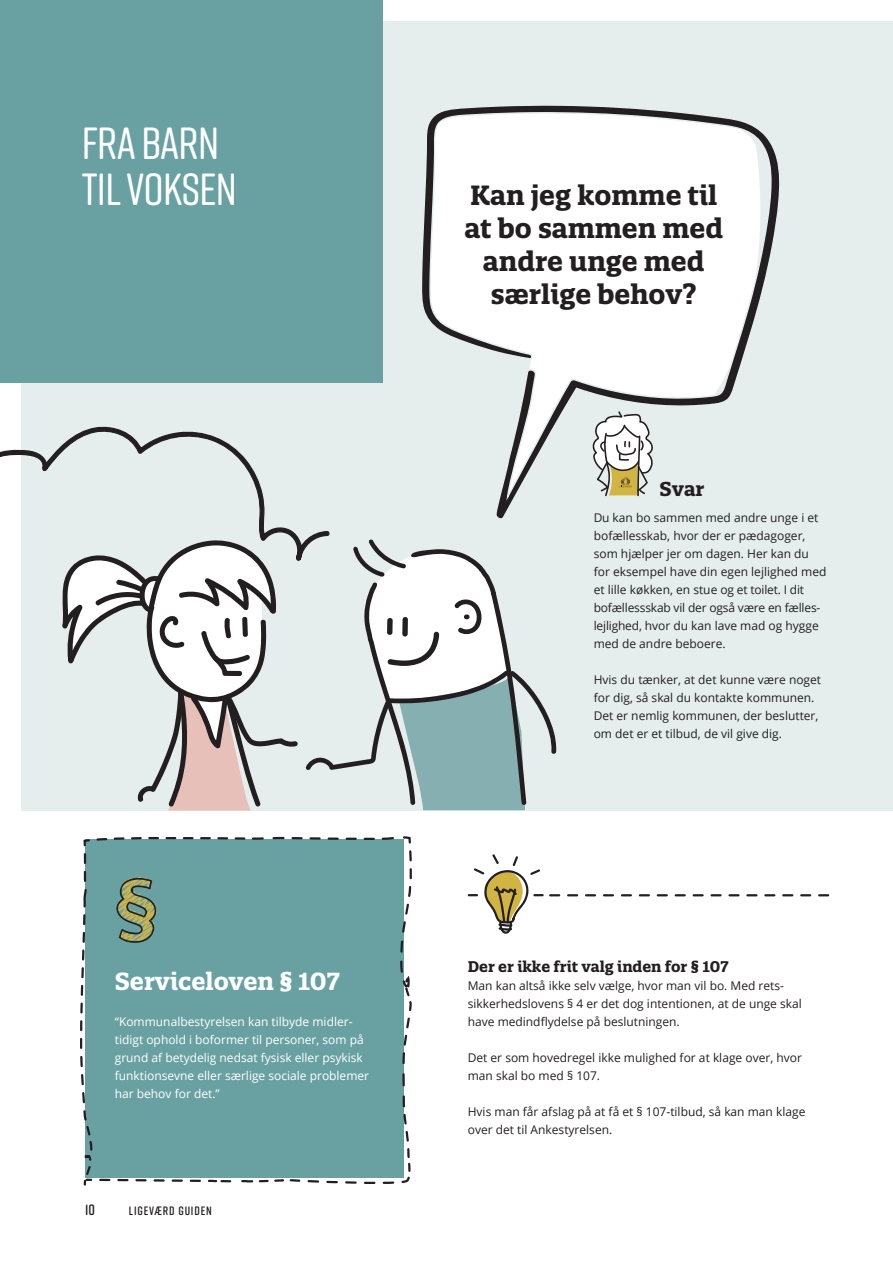
<style>
.page{position:relative;width:893px;height:1263px;background:#fff}
.page>*{position:absolute;margin:0;border:0;box-sizing:border-box;transform-origin:0 0}
.t1{font:500 45px "Rift Soft";letter-spacing:-.015em;color:#fff}
.brødtekst{font:700 27px/33px "Quatro Slab";color:#231f20;text-align:center}
.mellemrubrik{font:700 24px "Quatro Slab";color:#fff}
.brødtekst-2{font:700 19.5px "Quatro Slab";color:#231f20}
.mellemrubrik-2{font:700 15px "Quatro Slab";color:#231f20}
.t2{font:600 15px "Rift Soft";color:#231f20}
.t3{font:600 12.15px "Rift Soft";letter-spacing:.07em;color:#231f20}
.mellemrubrik-3{font:12px/18px "Open Sans";color:#231f20}
.brødtekst_uden_indry{font:12px/18px "Open Sans";color:#231f20}
.brødtekst_uden_indry-2{font:12px/18px "Open Sans";color:#fff}
</style>
<div class="page">
<div style="left:21px;top:21px;width:872px;height:789px;background:#e5eded"></div>
<div style="left:0;top:0;width:383px;height:383px;background:#69a1a2"></div>
<svg style="left:80px;top:836px;width:332px;height:350px;background:#71a4a4"></svg>
<svg style="left:550px;top:894px;width:278px;height:2px"></svg>
<svg style="left:467px;top:854px;width:77px;height:80px"></svg>
<svg style="left:306px;top:539px;width:250px;height:271px"></svg>
<svg style="left:0;top:426px;width:331px;height:136px"></svg>
<svg style="left:57px;top:538px;width:241px;height:272px"></svg>
<svg style="left:420px;top:105px;width:360px;height:646px"></svg>
<p class="t1" style="left:82px;top:111px;width:139px">FRA BARN</p>
<p class="t1" style="left:82px;top:158px;width:157px">TIL VOKSEN</p>
<p class="mellemrubrik" style="left:115px;top:966px;width:226px">Serviceloven § 107</p>
<p class="brødtekst_uden_indry-2" style="left:115px;top:1012px;width:256px">“Kommunalbestyrelsen kan tilbyde midler&shy;tidigt ophold i boformer til personer, som på grund af betydelig nedsat fysisk eller psykisk funktionsevne eller særlige sociale problemer</p>
<p class="brødtekst_uden_indry-2" style="left:115px;top:1084px;width:106px">har behov for det.”</p>
<p class="t2" style="left:85px;top:1199px;width:11px">10</p>
<p class="t3" style="left:129px;top:1202px;width:85px">LIGEVÆRD GUIDEN</p>
<p class="brødtekst" style="left:464px;top:179px;width:260px">Kan jeg komme til at bo sammen med andre unge med særlige behov?</p>
<p class="brødtekst-2" style="left:660px;top:476px;width:46px">Svar</p>
<p class="mellemrubrik-3" style="left:594px;top:508px;width:234px">Du kan bo sammen med andre unge i et bofællesskab, hvor der er pædagoger, som hjælper jer om dagen. Her kan du for eksempel have din egen lejlighed med et lille køkken, en stue og et toilet. I dit bofællessskab vil der også være en fælles&shy;lejlighed, hvor du kan lave mad og hygge med de andre beboere.</p>
<p class="mellemrubrik-3" style="left:594px;top:670px;width:229px">Hvis du tænker, at det kunne være noget for dig, så skal du kontakte kommunen.<br>Det er nemlig kommunen, der beslutter, om det er et tilbud, de vil give dig.</p>
<p class="mellemrubrik-2" style="left:468px;top:957px;width:262px">Der er ikke frit valg inden for § 107</p>
<p class="brødtekst_uden_indry" style="left:468px;top:976px;width:336px">Man kan altså ikke selv vælge, hvor man vil bo. Med rets&shy;sikkerhedslovens § 4 er det dog intentionen, at de unge skal have medindflydelse på beslutningen.</p>
<p class="brødtekst_uden_indry" style="left:468px;top:1048px;width:336px">Det er som hovedregel ikke mulighed for at klage over, hvor man skal bo med § 107.</p>
<p class="brødtekst_uden_indry" style="left:468px;top:1102px;width:339px">Hvis man får afslag på at få et § 107-tilbud, så kan man klage over det til Ankestyrelsen.</p>
</div>
